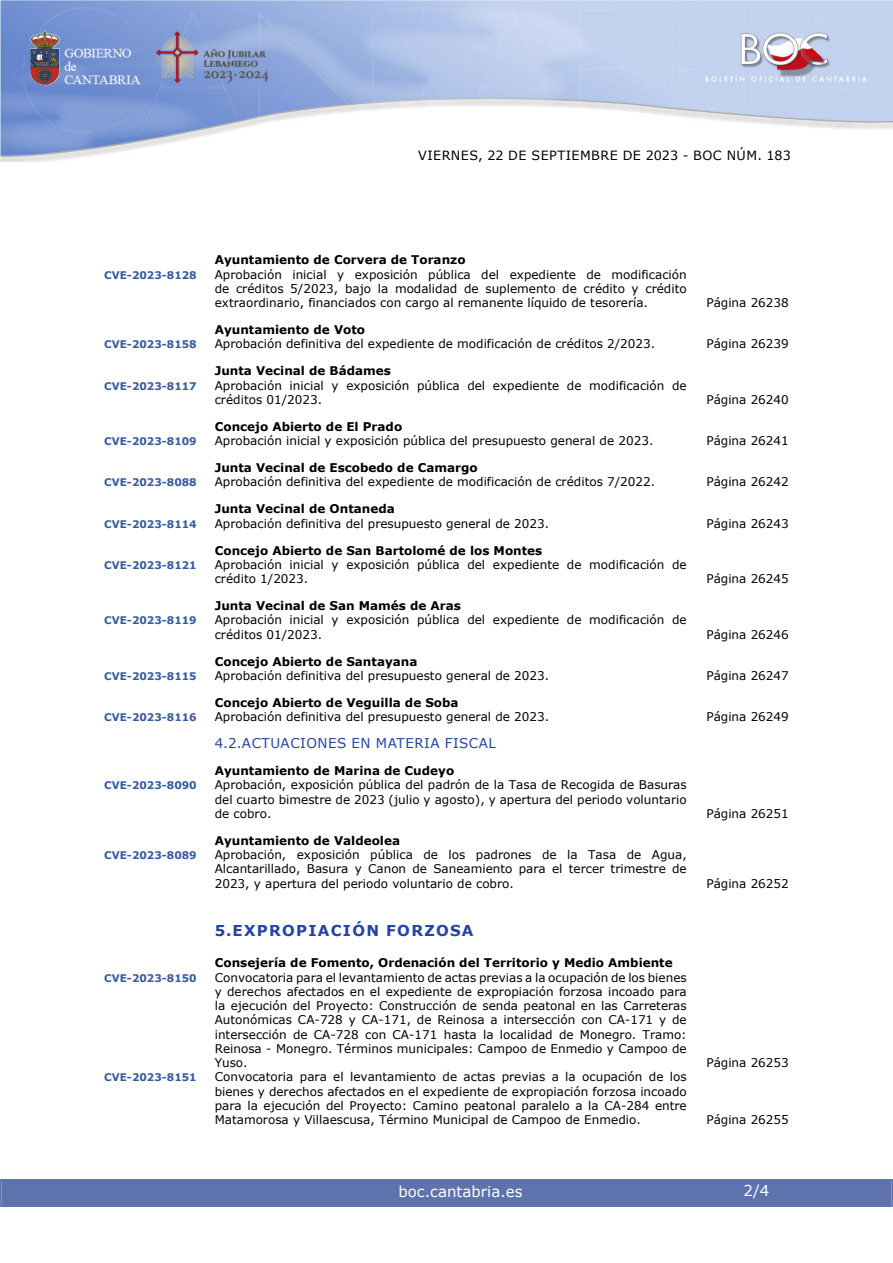
<style>
.page{position:relative;width:893px;height:1263px;background:#fff}
.page>*{position:absolute;margin:0;border:0;box-sizing:border-box;transform-origin:0 0}
.indice_1{font:700 15px "Verdana";letter-spacing:.085em;color:#27459e}
.t1{font:15px "Verdana";color:#fff}
.indice_2{font:13.5px "Verdana";letter-spacing:.035em;color:#27459e}
.t2{font:12.75px "Verdana";letter-spacing:.035em;color:#000}
.indice_4{font:12px/14.2px "Verdana";color:#000;text-align:justify}
.indice_3{font:700 12px "Verdana";color:#000}
.indice_4-2{font:700 10.5px "Verdana";color:#385b9e}
</style>
<div class="page">
<img style="left:0;top:0;width:893px;height:161px">
<div style="left:2px;top:1180px;width:889px;height:27px;background:#5e73ae"></div>
<div style="left:0;top:1179px;width:893px;height:28px;border:2px solid #5e73ae"></div>
<p class="t2" style="left:418px;top:147px;width:374px">VIERNES, 22 DE SEPTIEMBRE DE 2023 - BOC NÚM. 183</p>
<h4 class="indice_3" style="left:215px;top:251px;width:252px">Ayuntamiento de Corvera de Toranzo</h4>
<p class="indice_4-2" style="left:104px;top:267px;width:94px">CVE-2023-8128</p>
<p class="indice_4" style="left:215px;top:267px;width:473px">Aprobación inicial y exposición pública del expediente de modificación de créditos 5/2023, bajo la modalidad de suplemento de crédito y crédito extraordinario, financiados con cargo al remanente líquido de tesorería.</p>
<h4 class="indice_3" style="left:215px;top:321px;width:152px">Ayuntamiento de Voto</h4>
<p class="indice_4" style="left:706px;top:295px;width:84px">Página 26238</p>
<p class="indice_4-2" style="left:104px;top:337px;width:94px">CVE-2023-8158</p>
<p class="indice_4" style="left:215px;top:337px;width:442px">Aprobación definitiva del expediente de modificación de créditos 2/2023.</p>
<p class="indice_4" style="left:706px;top:337px;width:84px">Página 26239</p>
<h4 class="indice_3" style="left:215px;top:362px;width:178px">Junta Vecinal de Bádames</h4>
<p class="indice_4-2" style="left:104px;top:378px;width:94px">CVE-2023-8117</p>
<p class="indice_4" style="left:215px;top:378px;width:473px">Aprobación inicial y exposición pública del expediente de modificación de créditos 01/2023.</p>
<p class="indice_4" style="left:706px;top:392px;width:84px">Página 26240</p>
<h4 class="indice_3" style="left:215px;top:418px;width:189px">Concejo Abierto de El Prado</h4>
<p class="indice_4-2" style="left:104px;top:434px;width:94px">CVE-2023-8109</p>
<p class="indice_4" style="left:215px;top:433px;width:440px">Aprobación inicial y exposición pública del presupuesto general de 2023.</p>
<p class="indice_4" style="left:706px;top:433px;width:84px">Página 26241</p>
<h4 class="indice_3" style="left:215px;top:459px;width:265px">Junta Vecinal de Escobedo de Camargo</h4>
<p class="indice_4-2" style="left:104px;top:475px;width:94px">CVE-2023-8088</p>
<p class="indice_4" style="left:215px;top:475px;width:442px">Aprobación definitiva del expediente de modificación de créditos 7/2022.</p>
<p class="indice_4" style="left:706px;top:475px;width:84px">Página 26242</p>
<h4 class="indice_3" style="left:215px;top:500px;width:182px">Junta Vecinal de Ontaneda</h4>
<p class="indice_4-2" style="left:104px;top:516px;width:94px">CVE-2023-8114</p>
<p class="indice_4" style="left:215px;top:516px;width:336px">Aprobación definitiva del presupuesto general de 2023.</p>
<p class="indice_4" style="left:706px;top:516px;width:84px">Página 26243</p>
<h4 class="indice_3" style="left:215px;top:542px;width:329px">Concejo Abierto de San Bartolomé de los Montes</h4>
<p class="indice_4-2" style="left:104px;top:558px;width:94px">CVE-2023-8121</p>
<p class="indice_4" style="left:215px;top:557px;width:473px">Aprobación inicial y exposición pública del expediente de modificación de crédito 1/2023.</p>
<p class="indice_4" style="left:706px;top:571px;width:84px">Página 26245</p>
<h4 class="indice_3" style="left:215px;top:597px;width:248px">Junta Vecinal de San Mamés de Aras</h4>
<p class="indice_4-2" style="left:104px;top:613px;width:94px">CVE-2023-8119</p>
<p class="indice_4" style="left:215px;top:613px;width:473px">Aprobación inicial y exposición pública del expediente de modificación de créditos 01/2023.</p>
<p class="indice_4" style="left:706px;top:627px;width:84px">Página 26246</p>
<h4 class="indice_3" style="left:215px;top:653px;width:204px">Concejo Abierto de Santayana</h4>
<p class="indice_4-2" style="left:104px;top:669px;width:94px">CVE-2023-8115</p>
<p class="indice_4" style="left:215px;top:668px;width:336px">Aprobación definitiva del presupuesto general de 2023.</p>
<p class="indice_4" style="left:706px;top:668px;width:84px">Página 26247</p>
<h4 class="indice_3" style="left:215px;top:694px;width:245px">Concejo Abierto de Veguilla de Soba</h4>
<p class="indice_4-2" style="left:104px;top:710px;width:94px">CVE-2023-8116</p>
<p class="indice_4" style="left:215px;top:709px;width:336px">Aprobación definitiva del presupuesto general de 2023.</p>
<p class="indice_4" style="left:706px;top:709px;width:84px">Página 26249</p>
<h3 class="indice_2" style="left:215px;top:734px;width:283px">4.2.ACTUACIONES EN MATERIA FISCAL</h3>
<h4 class="indice_3" style="left:215px;top:762px;width:241px">Ayuntamiento de Marina de Cudeyo</h4>
<p class="indice_4-2" style="left:104px;top:778px;width:94px">CVE-2023-8090</p>
<p class="indice_4" style="left:215px;top:778px;width:474px">Aprobación, exposición pública del padrón de la Tasa de Recogida de Basuras del cuarto bimestre de 2023 (julio y agosto), y apertura del periodo voluntario de cobro.</p>
<p class="indice_4" style="left:706px;top:806px;width:84px">Página 26251</p>
<h4 class="indice_3" style="left:215px;top:832px;width:187px">Ayuntamiento de Valdeolea</h4>
<p class="indice_4-2" style="left:104px;top:848px;width:94px">CVE-2023-8089</p>
<p class="indice_4" style="left:215px;top:848px;width:473px">Aprobación, exposición pública de los padrones de la Tasa de Agua, Alcantarillado, Basura y Canon de Saneamiento para el tercer trimestre de 2023, y apertura del periodo voluntario de cobro.</p>
<h2 class="indice_1" style="left:215px;top:920px;width:260px">5.EXPROPIACIÓN FORZOSA</h2>
<h4 class="indice_3" style="left:215px;top:954px;width:459px">Consejería de Fomento, Ordenación del Territorio y Medio Ambiente</h4>
<p class="indice_4-2" style="left:104px;top:970px;width:94px">CVE-2023-8150</p>
<p class="indice_4" style="left:215px;top:970px;width:474px">Convocatoria para el levantamiento de actas previas a la ocupación de los bienes y derechos afectados en el expediente de expropiación forzosa incoado para la ejecución del Proyecto: Construcción de senda peatonal en las Carreteras Autonómicas CA-728 y CA-171, de Reinosa a intersección con CA-171 y de intersección de CA-728 con CA-171 hasta la localidad de Monegro. Tramo:<br>Reinosa - Monegro. Términos municipales: Campoo de Enmedio y Campoo de Yuso.</p>
<p class="indice_4-2" style="left:104px;top:1070px;width:94px">CVE-2023-8151</p>
<p class="indice_4" style="left:215px;top:1070px;width:473px">Convocatoria para el levantamiento de actas previas a la ocupación de los bienes y derechos afectados en el expediente de expropiación forzosa incoado para la ejecución del Proyecto: Camino peatonal paralelo a la CA-284 entre Matamorosa y Villaescusa, Término Municipal de Campoo de Enmedio.</p>
<p class="indice_4" style="left:706px;top:876px;width:84px">Página 26252</p>
<p class="indice_4" style="left:706px;top:1055px;width:84px">Página 26253</p>
<p class="indice_4" style="left:706px;top:1112px;width:84px">Página 26255</p>
<p class="t1" style="left:398px;top:1181px;width:126px">boc.cantabria.es</p>
<p class="t1" style="left:744px;top:1180px;width:27px">2/4</p>
</div>
